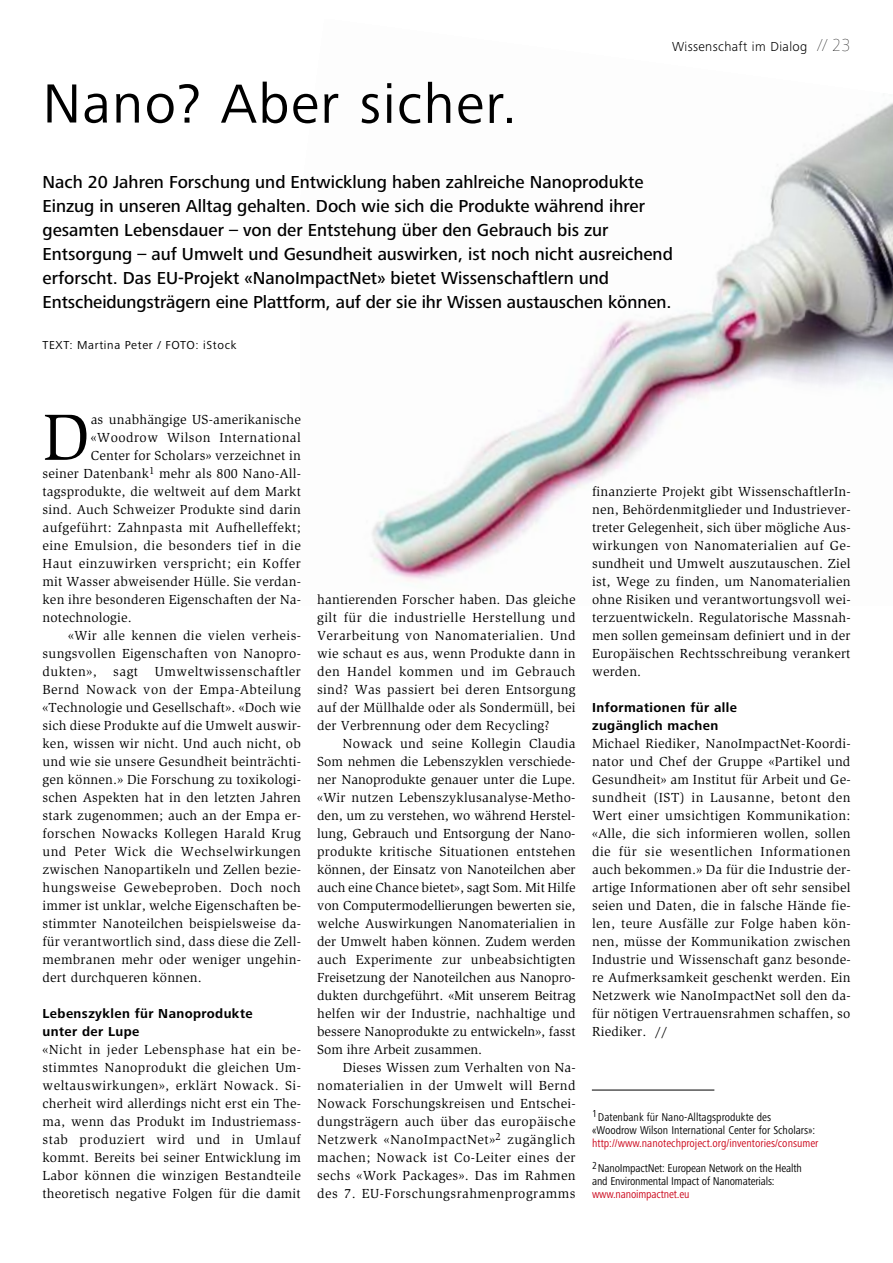
<style>
.page{position:relative;width:893px;height:1263px;background:#fff}
.page>*{position:absolute;margin:0;border:0;box-sizing:border-box;transform-origin:0 0}
.t1{font:67.2px "Slimbach Std";color:#000}
.t2{font:57px "Frutiger Next Pro";letter-spacing:.025em;color:#000}
.t3{font:500 18px/24px "Frutiger Next Pro";color:#000}
.t4{font:13.5px/18px "Slimbach Std";letter-spacing:.015em;color:#000;text-align:justify}
.t5{font:13.5px "Slimbach Std";letter-spacing:.035em;color:#000}
.t6{font:700 13.5px/18px "Frutiger Next Pro";letter-spacing:.03em;color:#000}
.t7{font:300 13.5px "Frutiger Next Pro";letter-spacing:.025em;color:#000}
.t8{font:12px "Frutiger Next Pro";letter-spacing:.055em;color:#000}
.t9{font:condensed 11.7px/12.9px "Frutiger Next Pro";letter-spacing:-.01em;color:#000}
.t10{font:condensed 11.7px "Frutiger Next Pro";color:#ca0016}
.s1{font-weight:900;font-size:18px}
</style>
<div class="page">
<img style="left:372px;top:102px;width:521px;height:479px">
<hr style="left:592px;top:1090px;width:122px;height:1px;background:#000">
<h2 class="t2" style="left:43px;top:85px;width:476px">Nano? Aber sicher.</h2>
<p class="t7" style="left:672px;top:42px;width:180px">Wissenschaft im Dialog <span class="s1">// 23</span></p>
<p class="t3" style="left:43px;top:172px;width:632px">Nach 20 Jahren Forschung und Entwicklung haben zahlreiche Nanoprodukte Einzug in unseren Alltag gehalten. Doch wie sich die Produkte während ihrer gesamten Lebensdauer – von der Entstehung über den Gebrauch bis zur Entsorgung – auf Umwelt und Gesundheit auswirken, ist noch nicht ausreichend erforscht. Das EU-Projekt «NanoImpactNet» bietet Wissenschaftlern und Entscheidungsträgern eine Plattform, auf der sie ihr Wissen austauschen können.</p>
<p class="t8" style="left:43px;top:341px;width:195px">TEXT: Martina Peter / FOTO: iStock</p>
<h1 class="t1" style="left:43px;top:411px;width:49px">D</h1>
<p class="t4" style="left:91px;top:411px;width:212px">as unabhängige US-amerikanische</p>
<p class="t5" style="left:91px;top:432px;width:212px">«Woodrow Wilson International</p>
<p class="t4" style="left:91px;top:447px;width:212px">Center for Scholars» verzeichnet in</p>
<p class="t4" style="left:43px;top:465px;width:260px">seiner Datenbank<sup>1</sup> mehr als 800 Nano-All-</p>
<p class="t4" style="left:43px;top:483px;width:260px">tagsprodukte, die weltweit auf dem Markt</p>
<p class="t4" style="left:43px;top:501px;width:260px">sind. Auch Schweizer Produkte sind darin</p>
<p class="t4" style="left:43px;top:519px;width:260px">aufgeführt: Zahnpasta mit Aufhelleffekt;</p>
<p class="t5" style="left:43px;top:540px;width:260px">eine Emulsion, die besonders tief in die</p>
<p class="t5" style="left:43px;top:558px;width:260px">Haut einzuwirken verspricht; ein Koffer</p>
<p class="t4" style="left:43px;top:573px;width:260px">mit Wasser abweisender Hülle. Sie verdan-</p>
<p class="t4" style="left:43px;top:591px;width:260px">ken ihre besonderen Eigenschaften der Na-</p>
<p class="t4" style="left:43px;top:609px;width:91px">notechnologie.</p>
<p class="t4" style="left:68px;top:627px;width:235px">«Wir alle kennen die vielen verheis-</p>
<p class="t4" style="left:43px;top:645px;width:260px">sungsvollen Eigenschaften von Nanopro-</p>
<p class="t5" style="left:43px;top:666px;width:260px">dukten», sagt Umweltwissenschaftler</p>
<p class="t5" style="left:43px;top:684px;width:260px">Bernd Nowack von der Empa-Abteilung</p>
<p class="t4" style="left:43px;top:699px;width:260px">«Technologie und Gesellschaft». «Doch wie</p>
<p class="t4" style="left:43px;top:717px;width:260px">sich diese Produkte auf die Umwelt auswir-</p>
<p class="t4" style="left:43px;top:735px;width:260px">ken, wissen wir nicht. Und auch nicht, ob</p>
<p class="t4" style="left:43px;top:753px;width:260px">und wie sie unsere Gesundheit beinträchti-</p>
<p class="t4" style="left:43px;top:771px;width:260px">gen können.» Die Forschung zu toxikologi-</p>
<p class="t4" style="left:43px;top:789px;width:260px">schen Aspekten hat in den letzten Jahren</p>
<p class="t4" style="left:43px;top:807px;width:260px">stark zugenommen; auch an der Empa er-</p>
<p class="t4" style="left:43px;top:825px;width:260px">forschen Nowacks Kollegen Harald Krug</p>
<p class="t5" style="left:43px;top:846px;width:260px">und Peter Wick die Wechselwirkungen</p>
<p class="t4" style="left:43px;top:861px;width:260px">zwischen Nanopartikeln und Zellen bezie-</p>
<p class="t5" style="left:42px;top:882px;width:260px">hungsweise Gewebeproben. Doch noch</p>
<p class="t4" style="left:43px;top:897px;width:260px">immer ist unklar, welche Eigenschaften be-</p>
<p class="t4" style="left:43px;top:915px;width:260px">stimmter Nanoteilchen beispielsweise da-</p>
<p class="t4" style="left:42px;top:933px;width:260px">für verantwortlich sind, dass diese die Zell-</p>
<p class="t4" style="left:42px;top:951px;width:260px">membranen mehr oder weniger ungehin-</p>
<p class="t4" style="left:42px;top:969px;width:161px">dert durchqueren können.</p>
<p class="t6" style="left:42px;top:1006px;width:212px">Lebenszyklen für Nanoprodukte unter der Lupe</p>
<p class="t4" style="left:42px;top:1041px;width:260px">«Nicht in jeder Lebensphase hat ein be&shy;stimmtes Nanoprodukt die gleichen Um&shy;weltauswirkungen», erklärt Nowack. Si&shy;cherheit wird allerdings nicht erst ein The&shy;ma, wenn das Produkt im Industriemass&shy;stab produziert wird und in Umlauf kommt. Bereits bei seiner Entwicklung im Labor können die winzigen Bestandteile theoretisch negative Folgen für die damit</p>
<p class="t4" style="left:317px;top:591px;width:260px">hantierenden Forscher haben. Das gleiche gilt für die industrielle Herstellung und Verarbeitung von Nanomaterialien. Und wie schaut es aus, wenn Produkte dann in den Handel kommen und im Gebrauch sind? Was passiert bei deren Entsorgung auf der Müllhalde oder als Sondermüll, bei der Verbrennung oder dem Recycling?</p>
<p class="t4" style="left:317px;top:735px;width:260px;text-indent:26px">Nowack und seine Kollegin Claudia Som nehmen die Lebenszyklen verschiede&shy;ner Nanoprodukte genauer unter die Lupe. «Wir nutzen Lebenszyklusanalyse-Metho&shy;den, um zu verstehen, wo während Herstel&shy;lung, Gebrauch und Entsorgung der Nano&shy;produkte kritische Situationen entstehen können, der Einsatz von Nanoteilchen aber auch eine Chance bietet», sagt Som. Mit Hilfe von Computermodellierungen bewerten sie, welche Auswirkungen Nanomaterialien in der Umwelt haben können. Zudem werden auch Experimente zur unbeabsichtigten Freisetzung der Nanoteilchen aus Nanopro&shy;dukten durchgeführt. «Mit unserem Beitrag helfen wir der Industrie, nachhaltige und bessere Nanoprodukte zu entwickeln», fasst Som ihre Arbeit zusammen.</p>
<p class="t4" style="left:317px;top:1059px;width:260px;text-indent:26px">Dieses Wissen zum Verhalten von Na&shy;nomaterialien in der Umwelt will Bernd Nowack Forschungskreisen und Entschei&shy;dungsträgern auch über das europäische Netzwerk «NanoImpactNet»<sup>2</sup> zugänglich machen; Nowack ist Co-Leiter eines der sechs «Work Packages». Das im Rahmen des 7. EU-Forschungsrahmenprogramms</p>
<p class="t4" style="left:592px;top:483px;width:260px">finanzierte Projekt gibt WissenschaftlerIn&shy;nen, Behördenmitglieder und Industriever&shy;treter Gelegenheit, sich über mögliche Aus&shy;wirkungen von Nanomaterialien auf Ge&shy;sundheit und Umwelt auszutauschen. Ziel ist, Wege zu finden, um Nanomaterialien ohne Risiken und verantwortungsvoll wei&shy;terzuentwickeln. Regulatorische Massnah&shy;men sollen gemeinsam definiert und in der Europäischen Rechtsschreibung verankert werden.</p>
<p class="t6" style="left:592px;top:700px;width:146px">Informationen für alle zugänglich machen</p>
<p class="t4" style="left:592px;top:735px;width:260px">Michael Riediker, NanoImpactNet-Koordi&shy;nator und Chef der Gruppe «Partikel und Gesundheit» am Institut für Arbeit und Ge&shy;sundheit (IST) in Lausanne, betont den Wert einer umsichtigen Kommunikation: «Alle, die sich informieren wollen, sollen die für sie wesentlichen Informationen auch bekommen.» Da für die Industrie der&shy;artige Informationen aber oft sehr sensibel seien und Daten, die in falsche Hände fie&shy;len, teure Ausfälle zur Folge haben kön&shy;nen, müsse der Kommunikation zwischen Industrie und Wissenschaft ganz besonde&shy;re Aufmerksamkeit geschenkt werden. Ein Netzwerk wie NanoImpactNet soll den da&shy;für nötigen Vertrauensrahmen schaffen, so Riediker. //</p>
<p class="t9" style="left:592px;top:1112px;width:225px"><sup>1</sup>Datenbank für Nano-Alltagsprodukte des «Woodrow Wilson International Center for Scholars»:</p>
<p class="t10" style="left:592px;top:1139px;width:228px">http://www.nanotechproject.org/inventories/consumer</p>
<p class="t9" style="left:592px;top:1163px;width:211px"><sup>2</sup>NanoImpactNet: European Network on the Health and Environmental Impact of Nanomaterials:</p>
<p class="t10" style="left:592px;top:1190px;width:99px">www.nanoimpactnet.eu</p>
</div>
